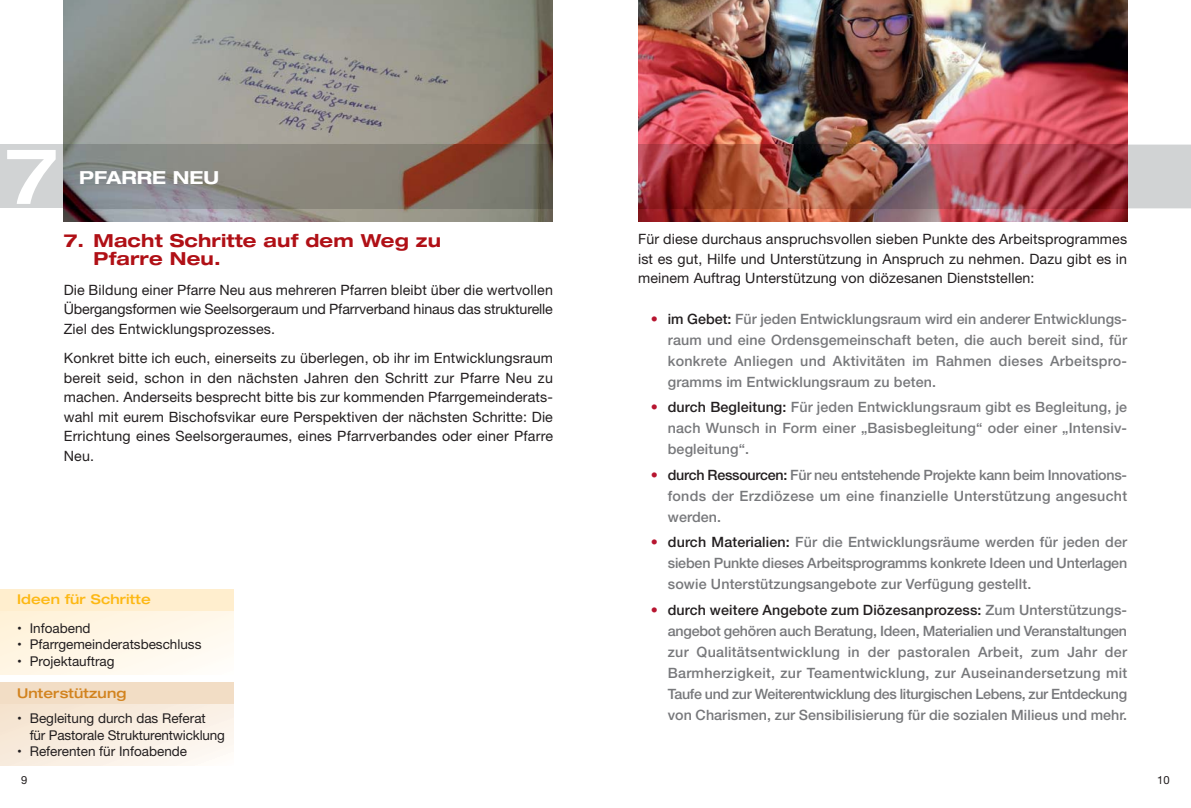
<style>
.page{position:relative;width:1191px;height:808px;background:#fff}
.page>*{position:absolute;margin:0;border:0;box-sizing:border-box;transform-origin:0 0}
.t1{font:500 expanded 78px "Helvetica Neue LT Std";color:#fff}
.t2{font:700 expanded 18px/18px "Helvetica Neue LT Std";letter-spacing:.01em;color:#b01016}
.t3{font:700 expanded 18px "Helvetica Neue LT Std";color:#fff}
.t4{font:500 14.25px/21px "Helvetica Neue";letter-spacing:.01em;color:#77787b;text-align:justify}
.t5{font:14.25px/19.5px "Helvetica Neue LT Std";letter-spacing:.01em;color:#231f20;text-align:justify}
.t6{font:13.5px/16.5px "Helvetica Neue";color:#231f20}
.t7{font:500 expanded 13.5px "Helvetica Neue LT Std";letter-spacing:.01em;color:#fdb813}
.t8{font:500 expanded 13.5px "Helvetica Neue LT Std";letter-spacing:.01em;color:#d2831f}
.t9{font:11.25px "Helvetica Neue LT Std";color:#231f20}
.s1{color:#b71530}
.s2{color:#231f20}
</style>
<div class="page">
<img style="left:64px;top:0;width:489px;height:221px">
<div style="left:0;top:145px;width:64px;height:63px;background:#d1d3d4"></div>
<img style="left:64px;top:145px;width:489px;height:63px">
<img style="left:638px;top:0;width:489px;height:221px">
<div style="left:1127px;top:145px;width:64px;height:63px;background:#d1d3d4"></div>
<img style="left:638px;top:145px;width:489px;height:63px">
<svg style="left:0;top:610px;width:234px;height:64px"></svg>
<div style="left:0;top:691px;width:234px;height:74px;background:linear-gradient(to right,#f6e6d4,#fcf6ef)"></div>
<div style="left:0;top:589px;width:234px;height:21px;background:#ffeece"></div>
<div style="left:0;top:683px;width:234px;height:21px;background:#f2ddc5"></div>
<h1 class="t1" style="left:6px;top:148px;width:54px">7</h1>
<p class="t3" style="left:79px;top:172px;width:142px">PFARRE NEU</p>
<p class="t2" style="left:94px;top:233px;width:349px;text-indent:-30px">7. Macht Schritte auf dem Weg zu<br>Pfarre Neu.</p>
<p class="t5" style="left:64px;top:281px;width:490px">Die Bildung einer Pfarre Neu aus mehreren Pfarren bleibt über die wertvollen Übergangsformen wie Seelsorgeraum und Pfarrverband hinaus das strukturelle Ziel des Entwicklungsprozesses.</p>
<p class="t5" style="left:64px;top:350px;width:491px">Konkret bitte ich euch, einerseits zu überlegen, ob ihr im Entwicklungsraum bereit seid, schon in den nächsten Jahren den Schritt zur Pfarre Neu zu machen. Anderseits besprecht bitte bis zur kommenden Pfarrgemeinderats&shy;wahl mit eurem Bischofsvikar eure Perspektiven der nächsten Schritte: Die Errichtung eines Seelsorgeraumes, eines Pfarrverbandes oder einer Pfarre Neu.</p>
<p class="t7" style="left:17px;top:594px;width:135px">Ideen für Schritte</p>
<p class="t6" style="left:17px;top:621px;width:75px">• Infoabend</p>
<p class="t6" style="left:17px;top:637px;width:186px">• Pfarrgemeinderatsbeschluss</p>
<p class="t6" style="left:17px;top:654px;width:99px">• Projektauftrag</p>
<p class="t8" style="left:17px;top:688px;width:111px">Unterstützung</p>
<p class="t6" style="left:30px;top:712px;width:197px;text-indent:-13px">• Begleitung durch das Referat<br>für Pastorale Strukturentwicklung</p>
<p class="t6" style="left:17px;top:745px;width:172px">• Referenten für Infoabende</p>
<p class="t5" style="left:638px;top:231px;width:490px">Für diese durchaus anspruchsvollen sieben Punkte des Arbeitsprogrammes ist es gut, Hilfe und Unterstützung in Anspruch zu nehmen. Dazu gibt es in meinem Auftrag Unterstützung von diözesanen Dienststellen:</p>
<p class="t4" style="left:668px;top:309px;width:461px;text-indent:-17px"><span class="s1">•</span> <span class="s2">im Gebet:</span> Für jeden Entwicklungsraum wird ein anderer Entwicklungs&shy;raum und eine Ordensgemeinschaft beten, die auch bereit sind, für konkrete Anliegen und Aktivitäten im Rahmen dieses Arbeitspro&shy;gramms im Entwicklungsraum zu beten.</p>
<p class="t4" style="left:668px;top:398px;width:461px;text-indent:-17px"><span class="s1">•</span> <span class="s2">durch Begleitung:</span> Für jeden Entwicklungsraum gibt es Begleitung, je nach Wunsch in Form einer „Basisbegleitung“ oder einer „Intensiv&shy;begleitung“.</p>
<p class="t4" style="left:668px;top:465px;width:461px;text-indent:-17px"><span class="s1">•</span> <span class="s2">durch Ressourcen:</span> Für neu entstehende Projekte kann beim Innovations&shy;fonds der Erzdiözese um eine finanzielle Unterstützung angesucht werden.</p>
<p class="t4" style="left:668px;top:533px;width:461px;text-indent:-17px"><span class="s1">•</span> <span class="s2">durch Materialien:</span> Für die Entwicklungsräume werden für jeden der sieben Punkte dieses Arbeitsprogramms konkrete Ideen und Unterlagen sowie Unterstützungsangebote zur Verfügung gestellt.</p>
<p class="t4" style="left:668px;top:600px;width:461px;text-indent:-17px"><span class="s1">•</span> <span class="s2">durch weitere Angebote zum Diözesanprozess:</span> Zum Unterstützungs&shy;angebot gehören auch Beratung, Ideen, Materialien und Veranstaltungen zur Qualitätsentwicklung in der pastoralen Arbeit, zum Jahr der Barmherzigkeit, zur Teamentwicklung, zur Auseinandersetzung mit Taufe und zur Weiterentwicklung des liturgischen Lebens, zur Entdeckung von Charismen, zur Sensibilisierung für die sozialen Milieus und mehr.</p>
<p class="t9" style="left:21px;top:775px;width:8px">9</p>
<p class="t9" style="left:1157px;top:775px;width:14px">10</p>
</div>
